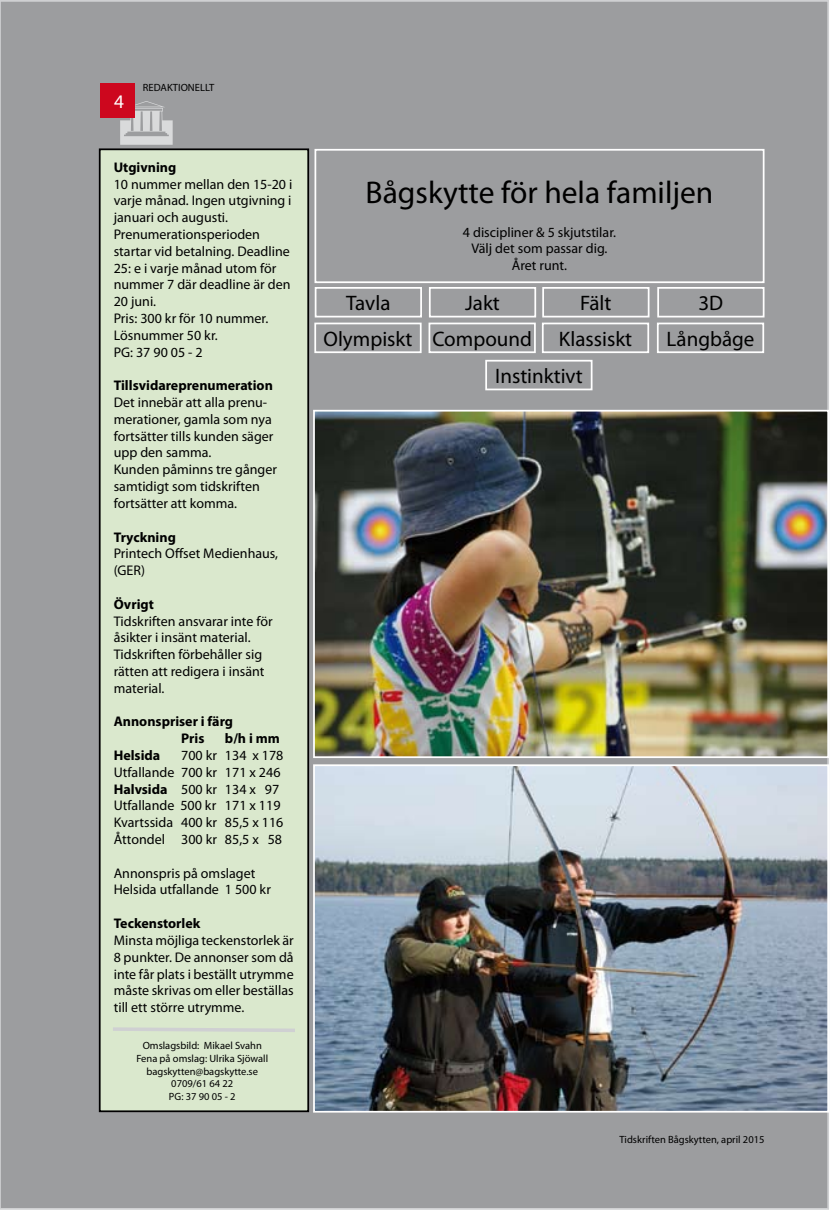
<style>
.page{position:relative;width:839px;height:1211px;background:#fff}
.page>*{position:absolute;margin:0;border:0;box-sizing:border-box;transform-origin:0 0}
.t1{font:31.5px "Myriad Pro";color:#000}
.t2{font:21px "Myriad Pro";color:#000}
.t3{font:19.25px "Myriad Pro";color:#fff}
.t4{font:14px/16.8px "Myriad Pro";color:#000}
.t5{font:700 14px/16.8px "Myriad Pro";color:#000}
.t6{font:10.5px/12.6px "Myriad Pro";color:#000;text-align:center}
.s1{font-weight:700}
</style>
<div class="page">
<div style="left:0;top:1px;width:828px;height:1207px;background:#9c9d9f"></div>
<div style="left:100px;top:83px;width:35px;height:35px;background:#cd071e"></div>
<div style="left:100px;top:149px;width:208px;height:962px;background:#dae8cd"></div>
<div style="left:99px;top:148px;width:210px;height:964px;border:2px solid #000"></div>
<svg style="left:113px;top:1027px;width:182px;height:5px"></svg>
<div style="left:314px;top:149px;width:450px;height:134px;border:2px solid #fff"></div>
<div style="left:314px;top:287px;width:108px;height:30px;border:2px solid #fff"></div>
<div style="left:429px;top:287px;width:107px;height:30px;border:2px solid #fff"></div>
<div style="left:542px;top:287px;width:107px;height:30px;border:2px solid #fff"></div>
<div style="left:657px;top:287px;width:107px;height:30px;border:2px solid #fff"></div>
<div style="left:314px;top:322px;width:107px;height:31px;border:2px solid #fff"></div>
<div style="left:428px;top:322px;width:107px;height:31px;border:2px solid #fff"></div>
<div style="left:541px;top:322px;width:108px;height:31px;border:2px solid #fff"></div>
<div style="left:656px;top:322px;width:108px;height:31px;border:2px solid #fff"></div>
<div style="left:485px;top:360px;width:107px;height:30px;border:2px solid #fff"></div>
<img style="left:316px;top:413px;width:509px;height:342px">
<div style="left:313px;top:410px;width:515px;height:348px;border:2px solid #fff"></div>
<img style="left:316px;top:767px;width:509px;height:342px">
<div style="left:313px;top:764px;width:515px;height:348px;border:2px solid #fff"></div>
<h3 class="t3" style="left:114px;top:89px;width:11px">4</h3>
<p class="t6" style="left:143px;top:81px;width:73px">REDAKTIONELLT</p>
<p class="t5" style="left:114px;top:158px;width:64px">Utgivning</p>
<p class="t4" style="left:114px;top:175px;width:180px">10 nummer mellan den 15-20 i varje månad. Ingen utgivning i januari och augusti.<br>Prenumerationsperioden startar vid betalning. Deadline<br>25: e i varje månad utom för nummer 7 där deadline är den<br>20 juni.<br>Pris: 300 kr för 10 nummer.<br>Lösnummer 50 kr.<br>PG: 37 90 05 - 2</p>
<p class="t5" style="left:114px;top:376px;width:161px">Tillsvidareprenumeration</p>
<p class="t4" style="left:114px;top:394px;width:165px">Det innebär att alla prenu&shy;merationer, gamla som nya fortsätter tills kunden säger upp den samma.<br>Kunden påminns tre gånger samtidigt som tidskriften fortsätter att komma.</p>
<p class="t5" style="left:114px;top:528px;width:64px">Tryckning</p>
<p class="t4" style="left:114px;top:545px;width:166px">Printech Offset Medienhaus, (GER)</p>
<p class="t5" style="left:114px;top:595px;width:42px">Övrigt</p>
<p class="t4" style="left:114px;top:612px;width:160px">Tidskriften ansvarar inte för åsikter i insänt material.<br>Tidskriften förbehåller sig rätten att redigera i insänt material.</p>
<p class="t5" style="left:181px;top:712px;width:53px;text-indent:-67px">Annonspriser i färg<br>Pris</p>
<p class="t5" style="left:225px;top:729px;width:56px">b/h i mm</p>
<p class="t4" style="left:114px;top:746px;width:171px;text-indent:67px">700 kr 134 x 178<br>Utfallande 700 kr 171 x 246<br><span class="s1">Halvsida</span> 500 kr 134 x 97<br>Utfallande 500 kr 171 x 119<br>Kvartssida 400 kr 85,5 x 116<br>Åttondel 300 kr 85,5 x 58</p>
<p class="t4" style="left:114px;top:864px;width:159px">Annonspris på omslaget<br>Helsida utfallande 1 500 kr</p>
<p class="t5" style="left:114px;top:914px;width:88px">Teckenstorlek</p>
<p class="t4" style="left:114px;top:931px;width:181px;text-align:justify">Minsta möjliga teckenstorlek är 8 punkter. De annonser som då inte får plats i beställt utrymme måste skrivas om eller beställas till ett större utrymme.</p>
<p class="t5" style="left:114px;top:746px;width:48px">Helsida</p>
<p class="t6" style="left:136px;top:1039px;width:133px">Omslagsbild: Mikael Svahn<br>Fena på omslag: Ulrika Sjöwall bagskytten@bagskytte.se<br>0709/61 64 22<br>PG: 37 90 05 - 2</p>
<h1 class="t1" style="left:365px;top:173px;width:349px">Bågskytte för hela familjen</h1>
<p class="t4" style="left:463px;top:223px;width:154px;text-align:center">4 discipliner &amp; 5 skjutstilar.<br>Välj det som passar dig.<br>Året runt.</p>
<h2 class="t2" style="left:346px;top:290px;width:46px">Tavla</h2>
<h2 class="t2" style="left:465px;top:290px;width:36px">Jakt</h2>
<h2 class="t2" style="left:580px;top:290px;width:33px">Fält</h2>
<h2 class="t2" style="left:698px;top:290px;width:26px">3D</h2>
<h2 class="t2" style="left:323px;top:326px;width:210px">Olympiskt Compound</h2>
<h2 class="t2" style="left:558px;top:326px;width:75px">Klassiskt</h2>
<h2 class="t2" style="left:666px;top:326px;width:89px">Långbåge</h2>
<h2 class="t2" style="left:495px;top:363px;width:89px">Instinktivt</h2>
<p class="t6" style="left:619px;top:1131px;width:146px">Tidskriften Bågskytten, april 2015</p>
</div>
